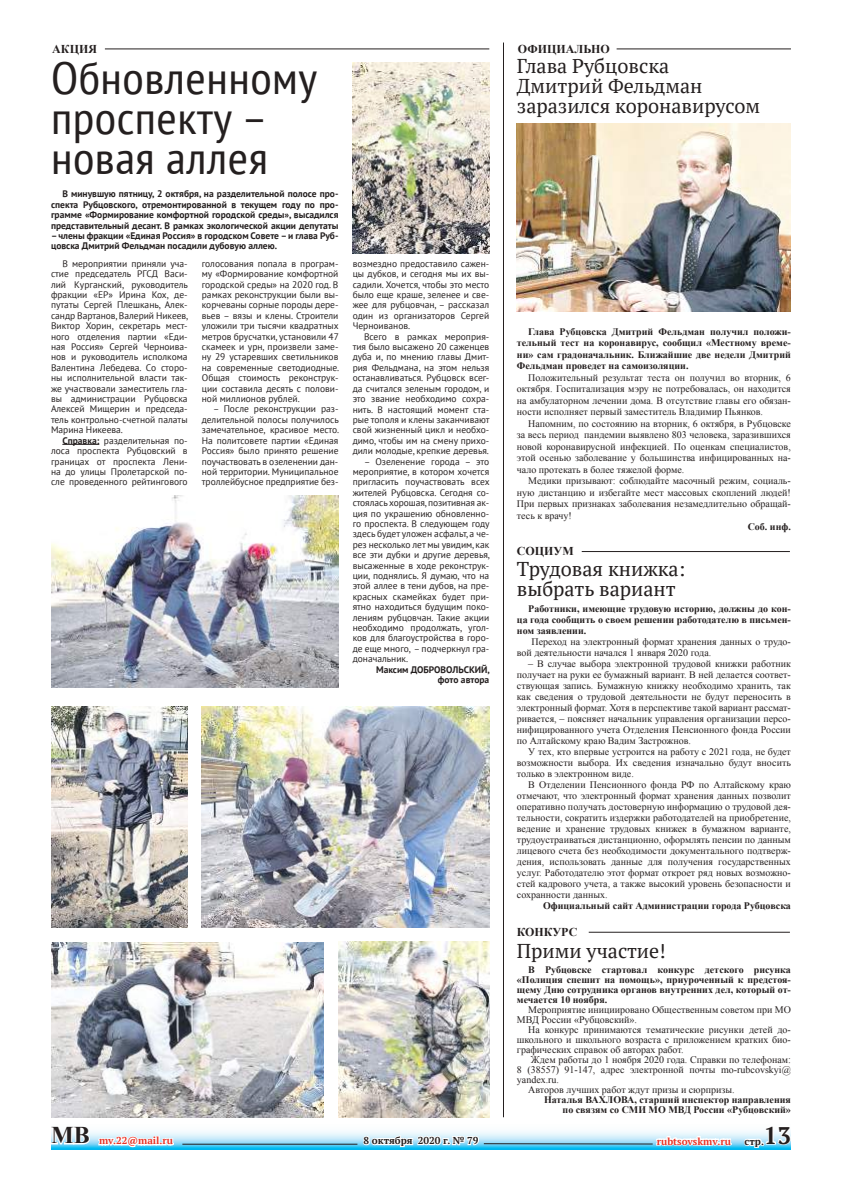
<style>
.page{position:relative;width:842px;height:1191px;background:#fff}
.page>*{position:absolute;margin:0;border:0;box-sizing:border-box;transform-origin:0 0}
.t1{font:condensed 45px/40px "PT Sans";letter-spacing:.01em;color:#241f1f;scale:1.1 1}
.t2{font:700 24px "Times New Roman";color:#241f1f}
.t3{font:700 24px "PT Serif";color:#241f1f}
.t4{font:20px/20px "PT Serif";color:#241f1f}
.t5{font:700 12px "Times New Roman";color:#241f1f}
.t6{font:10px/11px "Times New Roman";color:#241f1f;text-align:justify}
.t7{font:700 10px/10px "Times New Roman";color:#241f1f;text-align:justify}
.t8{font:700 10px "PT Serif";color:#e83225}
.t9{font:700 10px "PT Serif";color:#241f1f}
.t10{font:9.5px/10.4px "PT Sans";color:#241f1f;text-align:justify}
.t11{font:700 9.5px/10.4px "PT Sans";color:#241f1f;text-align:right}
.s1{font-weight:700}
</style>
<div class="page">
<svg style="left:51px;top:1131px;width:691px;height:18px;background:#9adaf1"></svg>
<hr style="left:182px;top:1143px;width:175px;height:1px;background:#241f1f">
<svg style="left:742px;top:1131px;width:49px;height:19px"></svg>
<svg style="left:51px;top:1131px;width:40px;height:14px"></svg>
<svg style="left:97px;top:1117px;width:78px;height:33px"></svg>
<svg style="left:361px;top:1074px;width:372px;height:76px"></svg>
<hr style="left:105px;top:48px;width:384px;height:1px;background:#241f1f">
<hr style="left:62px;top:444px;width:37px;height:1px;background:#241f1f">
<svg style="left:104px;top:48px;width:221px;height:2px"></svg>
<hr style="left:503px;top:43px;width:1px;height:1074px;background:#241f1f">
<hr style="left:617px;top:48px;width:174px;height:1px;background:#241f1f">
<hr style="left:582px;top:551px;width:208px;height:1px;background:#241f1f">
<hr style="left:589px;top:931px;width:201px;height:1px;background:#241f1f">
<img style="left:517px;top:123px;width:274px;height:189px">
<img style="left:51px;top:942px;width:273px;height:175px">
<img style="left:202px;top:706px;width:287px;height:221px">
<img style="left:338px;top:941px;width:151px;height:176px">
<img style="left:51px;top:496px;width:287px;height:191px">
<img style="left:51px;top:706px;width:137px;height:222px">
<img style="left:353px;top:62px;width:136px;height:191px">
<p class="t5" style="left:52px;top:40px;width:46px">АКЦИЯ</p>
<h1 class="t1" style="left:51px;top:57px;width:244px">Обновленному проспекту – новая аллея</h1>
<p class="t11" style="left:51px;top:189px;width:289px;text-align:justify;text-indent:11px">В минувшую пятницу, 2 октября, на разделительной полосе про&shy;спекта Рубцовского, отремонтированной в текущем году по про&shy;грамме «Формирование комфортной городской среды», высадился представительный десант. В рамках экологической акции депутаты</p>
<p class="t11" style="left:51px;top:230px;width:289px;text-align:left">– члены фракции «Единая Россия» в городском Совете – и глава Руб&shy;цовска Дмитрий Фельдман посадили дубовую аллею.</p>
<p class="t10" style="left:51px;top:258px;width:139px;text-indent:11px">В мероприятии приняли уча&shy;стие председатель РГСД Васи&shy;лий Курганский, руководитель фракции «ЕР» Ирина Кох, де&shy;путаты Сергей Плешкань, Алек&shy;сандр Вартанов, Валерий Никеев, Виктор Хорин, секретарь мест&shy;ного отделения партии «Еди&shy;ная Россия» Сергей Черноива&shy;нов и руководитель исполкома Валентина Лебедева. Со сторо&shy;ны исполнительной власти так&shy;же участвовали заместитель гла&shy;вы администрации Рубцовска Алексей Мищерин и председа&shy;тель контрольно-счетной палаты Марина Никеева.</p>
<p class="t10" style="left:51px;top:435px;width:138px;text-indent:11px"><span class="s1">Справка:</span> разделительная по&shy;лоса проспекта Рубцовский в границах от проспекта Лени&shy;на до улицы Пролетарской по&shy;сле проведенного рейтингового</p>
<p class="t10" style="left:202px;top:258px;width:139px">голосования попала в програм&shy;му «Формирование комфортной городской среды» на 2020 год. В рамках реконструкции были вы&shy;корчеваны сорные породы дере&shy;вьев – вязы и клены. Строители уложили три тысячи квадратных метров брусчатки, установили 47 скамеек и урн, произвели заме&shy;ну 29 устаревших светильников на современные светодиодные.<br>Общая стоимость реконструк&shy;ции составила десять с полови&shy;ной миллионов рублей.</p>
<p class="t10" style="left:202px;top:404px;width:139px;text-indent:11px">– После реконструкции раз&shy;делительной полосы получилось замечательное, красивое место.<br>На политсовете партии «Единая Россия» было принято решение поучаствовать в озеленении дан&shy;ной территории. Муниципальное троллейбусное предприятие без-</p>
<p class="t10" style="left:353px;top:258px;width:138px">возмездно предоставило сажен&shy;цы дубков, и сегодня мы их вы&shy;садили. Хочется, чтобы это место было еще краше, зеленее и све&shy;жее для рубцовчан, – рассказал один из организаторов Сергей Черноиванов.</p>
<p class="t10" style="left:353px;top:331px;width:138px;text-indent:11px">Всего в рамках мероприя&shy;тия было высажено 20 саженцев дуба и, по мнению главы Дмит&shy;рия Фельдмана, на этом нельзя останавливаться. Рубцовск всег&shy;да считался зеленым городом, и это звание необходимо сохра&shy;нить. В настоящий момент ста&shy;рые тополя и клены заканчивают свой жизненный цикл и необхо&shy;димо, чтобы им на смену прихо&shy;дили молодые, крепкие деревья.</p>
<p class="t10" style="left:353px;top:456px;width:139px;text-indent:11px">– Озеленение города – это мероприятие, в котором хочется пригласить поучаствовать всех жителей Рубцовска. Сегодня со&shy;стоялась хорошая, позитивная ак&shy;ция по украшению обновленно&shy;го проспекта. В следующем году здесь будет уложен асфальт, а че&shy;рез несколько лет мы увидим, как все эти дубки и другие деревья, высаженные в ходе реконструк&shy;ции, поднялись. Я думаю, что на этой аллее в тени дубов, на пре&shy;красных скамейках будет при&shy;ятно находиться будущим поко&shy;лениям рубцовчан. Такие акции необходимо продолжать, угол&shy;ков для благоустройства в горо&shy;де еще много, – подчеркнул гра&shy;доначальник.</p>
<p class="t11" style="left:376px;top:664px;width:115px">Максим ДОБРОВОЛЬСКИЙ, фото автора</p>
<p class="t5" style="left:518px;top:40px;width:94px">ОФИЦИАЛЬНО</p>
<h3 class="t4" style="left:517px;top:55px;width:245px">Глава Рубцовска<br>Дмитрий Фельдман заразился коронавирусом</h3>
<p class="t7" style="left:517px;top:325px;width:275px;line-height:11.5px;text-indent:11px">Глава Рубцовска Дмитрий Фельдман получил положи&shy;тельный тест на коронавирус, сообщил «Местному време&shy;ни» сам градоначальник. Ближайшие две недели Дмитрий Фельдман проведет на самоизоляции.</p>
<p class="t6" style="left:517px;top:371px;width:275px;line-height:11.5px;text-indent:11px">Положительный результат теста он получил во вторник, 6 октября. Госпитализация мэру не потребовалась, он находится на амбулаторном лечении дома. В отсутствие главы его обязан&shy;ности исполняет первый заместитель Владимир Пьянков.</p>
<p class="t6" style="left:517px;top:417px;width:275px;line-height:11.5px;text-indent:11px">Напомним, по состоянию на вторник, 6 октября, в Рубцовске за весь период пандемии выявлено 803 человека, заразившихся новой коронавирусной инфекцией. По оценкам специалистов, этой осенью заболевание у большинства инфицированных на&shy;чало протекать в более тяжелой форме.</p>
<p class="t6" style="left:517px;top:475px;width:275px;line-height:11.5px;text-indent:11px">Медики призывают: соблюдайте масочный режим, социаль&shy;ную дистанцию и избегайте мест массовых скоплений людей!<br>При первых признаках заболевания незамедлительно обращай&shy;тесь к врачу!</p>
<p class="t7" style="left:748px;top:521px;width:45px">Соб. инф.</p>
<p class="t5" style="left:517px;top:543px;width:58px">СОЦИУМ</p>
<h3 class="t4" style="left:517px;top:559px;width:170px">Трудовая книжка: выбрать вариант</h3>
<p class="t7" style="left:517px;top:603px;width:276px;line-height:11px;text-indent:11px">Работники, имеющие трудовую историю, должны до кон&shy;ца года сообщить о своем решении работодателю в письмен&shy;ном заявлении.</p>
<p class="t6" style="left:517px;top:636px;width:276px;text-indent:15px">Переход на электронный формат хранения данных о трудо&shy;вой деятельности начался 1 января 2020 года.</p>
<p class="t6" style="left:517px;top:658px;width:276px;text-indent:11px">– В случае выбора электронной трудовой книжки работник получает на руки ее бумажный вариант. В ней делается соответ&shy;ствующая запись. Бумажную книжку необходимо хранить, так как сведения о трудовой деятельности не будут переносить в электронный формат. Хотя в перспективе такой вариант рассмат&shy;ривается, – поясняет начальник управления организации персо&shy;нифицированного учета Отделения Пенсионного фонда России по Алтайскому краю Вадим Застрожнов.</p>
<p class="t6" style="left:517px;top:746px;width:276px;text-indent:11px">У тех, кто впервые устроится на работу с 2021 года, не будет возможности выбора. Их сведения изначально будут вносить только в электронном виде.</p>
<p class="t6" style="left:517px;top:779px;width:276px;text-indent:11px">В Отделении Пенсионного фонда РФ по Алтайскому краю отмечают, что электронный формат хранения данных позволит оперативно получать достоверную информацию о трудовой дея&shy;тельности, сократить издержки работодателей на приобретение, ведение и хранение трудовых книжек в бумажном варианте, трудоустраиваться дистанционно, оформлять пенсии по данным лицевого счета без необходимости документального подтверж&shy;дения, использовать данные для получения государственных услуг. Работодателю этот формат откроет ряд новых возможно&shy;стей кадрового учета, а также высокий уровень безопасности и сохранности данных.</p>
<p class="t7" style="left:543px;top:900px;width:249px">Официальный сайт Администрации города Рубцовска</p>
<h3 class="t4" style="left:517px;top:940px;width:150px">Прими участие!</h3>
<p class="t7" style="left:517px;top:964px;width:276px;text-indent:11px">В Рубцовске стартовал конкурс детского рисунка «Полиция спешит на помощь», приуроченный к предстоя&shy;щему Дню сотрудника органов внутренних дел, который от&shy;мечается 10 ноября.</p>
<p class="t6" style="left:517px;top:1004px;width:276px;line-height:10px;text-indent:11px">Мероприятие инициировано Общественным советом при МО<br>МВД России «Рубцовский».</p>
<p class="t6" style="left:517px;top:1024px;width:276px;line-height:10px;text-indent:11px">На конкурс принимаются тематические рисунки детей до&shy;школьного и школьного возраста с приложением кратких био&shy;графических справок об авторах работ.</p>
<p class="t6" style="left:531px;top:1053px;width:261px">Ждем работы до 1 ноября 2020 года. Справки по телефонам:</p>
<p class="t6" style="left:517px;top:1063px;width:275px">8 (38557) 91-147, адрес электронной почты mo-rubcovskyi@</p>
<p class="t6" style="left:517px;top:1073px;width:44px">yandex.ru.</p>
<p class="t6" style="left:528px;top:1083px;width:208px">Авторов лучших работ ждут призы и сюрпризы.</p>
<p class="t7" style="left:544px;top:1094px;width:248px;text-align:right">Наталья ВАХЛОВА, старший инспектор направления по связям со СМИ МО МВД России «Рубцовский»</p>
<p class="t5" style="left:517px;top:923px;width:62px">КОНКУРС</p>
<h2 class="t3" style="left:764px;top:1119px;width:29px">13</h2>
<h2 class="t2" style="left:51px;top:1118px;width:40px">МВ</h2>
<p class="t8" style="left:99px;top:1134px;width:75px">mv.22@mail.ru</p>
<p class="t9" style="left:364px;top:1134px;width:116px">8 октября 2020 г. № 79</p>
<p class="t8" style="left:657px;top:1134px;width:76px">rubtsovskmv.ru</p>
<p class="t9" style="left:745px;top:1134px;width:21px">стр.</p>
</div>
